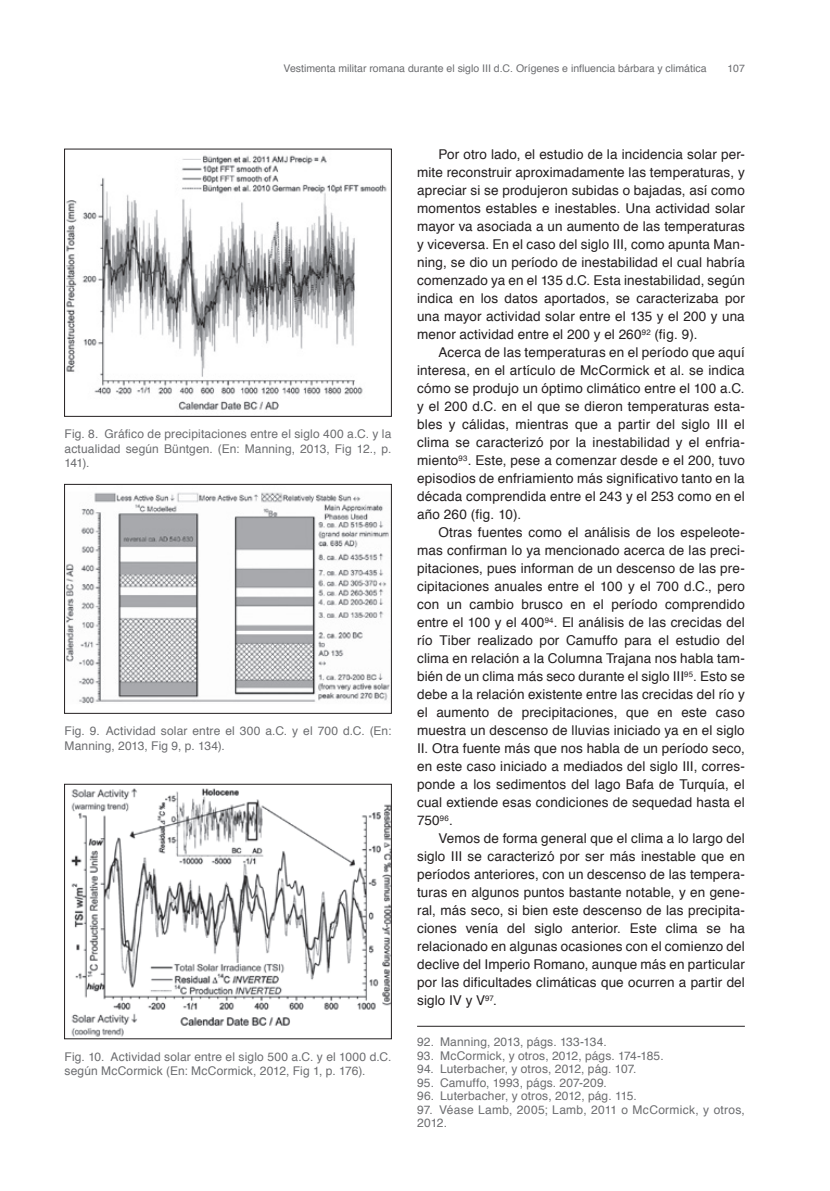
<style>
.page{position:relative;width:830px;height:1191px;background:#fff}
.page>*{position:absolute;margin:0;border:0;box-sizing:border-box;transform-origin:0 0}
.t1{font:13.5px/18px "Helvetica";letter-spacing:.01em;color:#231f20;text-align:justify}
.t2{font:12px/14.4px "Helvetica";letter-spacing:.01em;color:#6c6d70}
.t3{font:10.5px "Helvetica";color:#6c6d70}
</style>
<div class="page">
<hr style="left:417px;top:1026px;width:327px;height:1px;background:#231f20">
<img style="left:66px;top:155px;width:321px;height:255px">
<img style="left:66px;top:492px;width:323px;height:212px">
<div style="left:64px;top:484px;width:327px;height:229px;border:1px solid #231f20"></div>
<img style="left:71px;top:788px;width:318px;height:249px">
<div style="left:64px;top:784px;width:327px;height:255px;border:1px solid #231f20"></div>
<p class="t3" style="left:283px;top:64px;width:424px">Vestimenta militar romana durante el siglo III d.C. Orígenes e influencia bárbara y climática</p>
<p class="t3" style="left:727px;top:64px;width:19px">107</p>
<p class="t2" style="left:64px;top:428px;width:328px;text-align:justify">Fig. 8. Gráfico de precipitaciones entre el siglo 400 a.C. y la actualidad según Büntgen. (En: Manning, 2013, Fig 12., p.<br>141).</p>
<p class="t2" style="left:64px;top:724px;width:328px">Fig. 9. Actividad solar entre el 300 a.C. y el 700 d.C. (En:<br>Manning, 2013, Fig 9, p. 134).</p>
<p class="t2" style="left:64px;top:1050px;width:328px">Fig. 10. Actividad solar entre el siglo 500 a.C. y el 1000 d.C. según McCormick (En: McCormick, 2012, Fig 1, p. 176).</p>
<p class="t1" style="left:417px;top:146px;width:329px;text-indent:21px">Por otro lado, el estudio de la incidencia solar per&shy;mite reconstruir aproximadamente las temperaturas, y apreciar si se produjeron subidas o bajadas, así como momentos estables e inestables. Una actividad solar mayor va asociada a un aumento de las temperaturas y viceversa. En el caso del siglo III, como apunta Man&shy;ning, se dio un período de inestabilidad el cual habría comenzado ya en el 135 d.C. Esta inestabilidad, según indica en los datos aportados, se caracterizaba por una mayor actividad solar entre el 135 y el 200 y una menor actividad entre el 200 y el 260<sup>92</sup> (fig. 9).</p>
<p class="t1" style="left:417px;top:344px;width:329px;text-indent:21px">Acerca de las temperaturas en el período que aquí interesa, en el artículo de McCormick et al. se indica cómo se produjo un óptimo climático entre el 100 a.C. y el 200 d.C. en el que se dieron temperaturas esta&shy;bles y cálidas, mientras que a partir del siglo III el clima se caracterizó por la inestabilidad y el enfria&shy;miento<sup>93</sup>. Este, pese a comenzar desde e el 200, tuvo episodios de enfriamiento más significativo tanto en la década comprendida entre el 243 y el 253 como en el año 260 (fig. 10).</p>
<p class="t1" style="left:417px;top:524px;width:329px;text-indent:21px">Otras fuentes como el análisis de los espeleote&shy;mas confirman lo ya mencionado acerca de las preci&shy;pitaciones, pues informan de un descenso de las pre&shy;cipitaciones anuales entre el 100 y el 700 d.C., pero con un cambio brusco en el período comprendido entre el 100 y el 400<sup>94</sup>. El análisis de las crecidas del río Tiber realizado por Camuffo para el estudio del clima en relación a la Columna Trajana nos habla tam&shy;bién de un clima más seco durante el siglo III<sup>95</sup>. Esto se debe a la relación existente entre las crecidas del río y el aumento de precipitaciones, que en este caso muestra un descenso de lluvias iniciado ya en el siglo II. Otra fuente más que nos habla de un período seco, en este caso iniciado a mediados del siglo III, corres&shy;ponde a los sedimentos del lago Bafa de Turquía, el cual extiende esas condiciones de sequedad hasta el 750<sup>96</sup>.</p>
<p class="t1" style="left:417px;top:830px;width:329px;text-indent:21px">Vemos de forma general que el clima a lo largo del siglo III se caracterizó por ser más inestable que en períodos anteriores, con un descenso de las tempera&shy;turas en algunos puntos bastante notable, y en gene&shy;ral, más seco, si bien este descenso de las precipita&shy;ciones venía del siglo anterior. Este clima se ha relacionado en algunas ocasiones con el comienzo del declive del Imperio Romano, aunque más en particular por las dificultades climáticas que ocurren a partir del siglo IV y V<sup>97</sup>.</p>
<p class="t2" style="left:417px;top:1035px;width:191px">92. Manning, 2013, págs. 133-134.</p>
<p class="t2" style="left:417px;top:1049px;width:248px">93. McCormick, y otros, 2012, págs. 174-185.</p>
<p class="t2" style="left:417px;top:1062px;width:221px">94. Luterbacher, y otros, 2012, pág. 107.</p>
<p class="t2" style="left:417px;top:1076px;width:191px">95. Camuffo, 1993, págs. 207-209.</p>
<p class="t2" style="left:417px;top:1089px;width:221px">96. Luterbacher, y otros, 2012, pág. 115.</p>
<p class="t2" style="left:417px;top:1103px;width:329px;line-height:13.5px">97. Véase Lamb, 2005; Lamb, 2011 o McCormick, y otros,<br>2012.</p>
</div>
